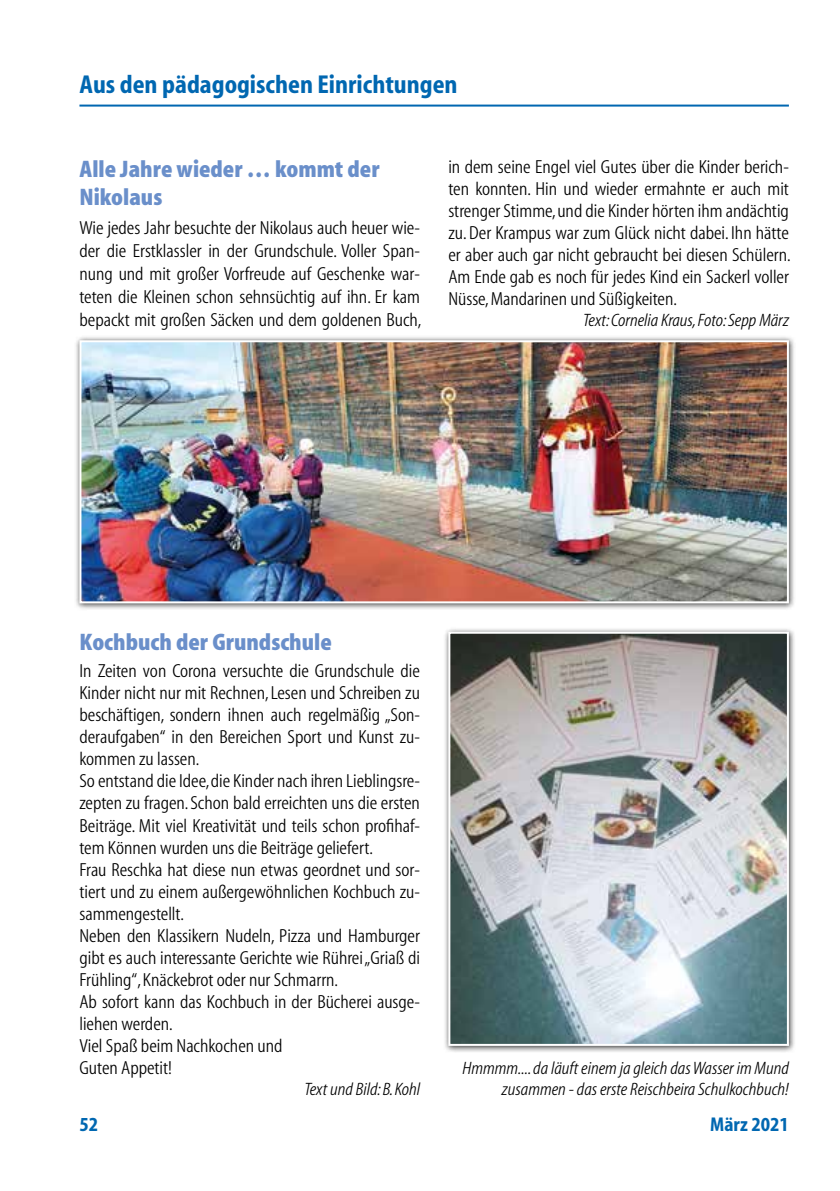
<style>
.page{position:relative;width:840px;height:1191px;background:#fff}
.page>*{position:absolute;margin:0;border:0;box-sizing:border-box;transform-origin:0 0}
.t1{font:700 condensed 26px "Myriad";color:#0067b1}
.t2{font:900 condensed 24px/28.2px "Myriad";color:#6a8fca}
.t3{font:700 condensed 20px "Myriad";color:#0067b1}
.t4{font:19px/22px "Myriad Condensed";color:#000;text-align:justify}
.t5{font:italic condensed 18px/21px "Myriad";color:#000;text-align:right}
</style>
<div class="page">
<hr style="left:79px;top:105px;width:709px;height:2px;background:#0067b1">
<div style="left:74px;top:335px;width:721px;height:275px;background:#000;opacity:.75"></div>
<img style="left:82px;top:343px;width:703px;height:257px">
<div style="left:79px;top:340px;width:709px;height:263px;border:2px solid #fff"></div>
<div style="left:443px;top:626px;width:353px;height:427px;background:#000;opacity:.75"></div>
<img style="left:451px;top:635px;width:334px;height:408px">
<div style="left:448px;top:632px;width:340px;height:414px;border:2px solid #fff"></div>
<h1 class="t1" style="left:79px;top:71px;width:379px">Aus den pädagogischen Einrichtungen</h1>
<p class="t2" style="left:79px;top:155px;width:301px">Alle Jahre wieder … kommt der<br>Nikolaus</p>
<p class="t4" style="left:79px;top:217px;width:343px;line-height:23.2px">Wie jedes Jahr besuchte der Nikolaus auch heuer wie&shy;der die Erstklassler in der Grundschule. Voller Span&shy;nung und mit großer Vorfreude auf Geschenke war&shy;teten die Kleinen schon sehnsüchtig auf ihn. Er kam bepackt mit großen Säcken und dem goldenen Buch,</p>
<p class="t4" style="left:448px;top:157px;width:343px">in dem seine Engel viel Gutes über die Kinder berich&shy;ten konnten. Hin und wieder ermahnte er auch mit strenger Stimme, und die Kinder hörten ihm andächtig zu. Der Krampus war zum Glück nicht dabei. Ihn hätte er aber auch gar nicht gebraucht bei diesen Schülern.<br>Am Ende gab es noch für jedes Kind ein Sackerl voller Nüsse, Mandarinen und Süßigkeiten.</p>
<p class="t5" style="left:583px;top:310px;width:207px">Text: Cornelia Kraus, Foto: Sepp März</p>
<p class="t2" style="left:79px;top:628px;width:254px">Kochbuch der Grundschule</p>
<p class="t4" style="left:79px;top:661px;width:342px;text-align:left">In Zeiten von Corona versuchte die Grundschule die Kinder nicht nur mit Rechnen, Lesen und Schreiben zu beschäftigen, sondern ihnen auch regelmäßig „Son&shy;deraufgaben“ in den Bereichen Sport und Kunst zu&shy;kommen zu lassen.<br>So entstand die Idee, die Kinder nach ihren Lieblingsre&shy;zepten zu fragen. Schon bald erreichten uns die ersten Beiträge. Mit viel Kreativität und teils schon profihaf&shy;tem Können wurden uns die Beiträge geliefert.<br>Frau Reschka hat diese nun etwas geordnet und sor&shy;tiert und zu einem außergewöhnlichen Kochbuch zu&shy;sammengestellt.<br>Neben den Klassikern Nudeln, Pizza und Hamburger gibt es auch interessante Gerichte wie Rührei „Griaß di Frühling“, Knäckebrot oder nur Schmarrn.<br>Ab sofort kann das Kochbuch in der Bücherei ausge&shy;liehen werden.<br>Viel Spaß beim Nachkochen und<br>Guten Appetit!</p>
<p class="t5" style="left:304px;top:1079px;width:117px">Text und Bild: B. Kohl</p>
<p class="t3" style="left:79px;top:1114px;width:20px">52</p>
<p class="t5" style="left:462px;top:1058px;width:327px">Hmmmm.... da läuft einem ja gleich das Wasser im Mund zusammen - das erste Reischbeira Schulkochbuch!</p>
<p class="t3" style="left:709px;top:1114px;width:80px">März 2021</p>
</div>
